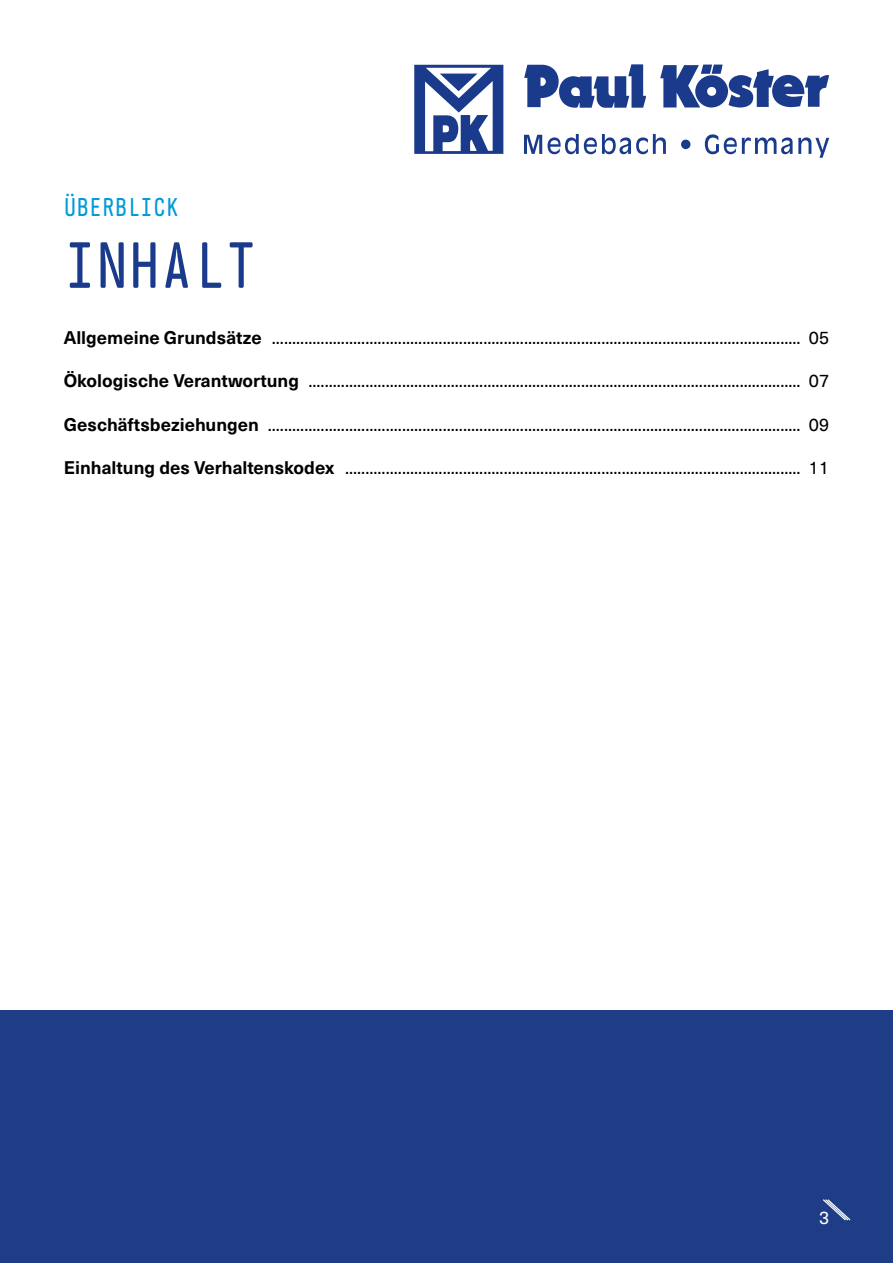
<style>
.page{position:relative;width:893px;height:1263px;background:#fff}
.page>*{position:absolute;margin:0;border:0;box-sizing:border-box;transform-origin:0 0}
.t1{font:64.5px "Generika Mono";color:#1a3a8b}
.t2{font:25.5px "Generika Mono";color:#009bd9}
.t3{font:18px "Neue Haas Unica W1 G";color:#000}
.t4{font:18px "Neue Haas Unica W1 G";color:#fff}
.s1{font-weight:700}
</style>
<div class="page">
<div style="left:0;top:1010px;width:893px;height:253px;background:#1f3d87"></div>
<svg style="left:414px;top:65px;width:89px;height:89px"></svg>
<svg style="left:524px;top:135px;width:18px;height:19px"></svg>
<svg style="left:548px;top:134px;width:118px;height:20px"></svg>
<div style="left:681px;top:140px;width:9px;height:9px;background:#1a3a8b;border-radius:50%"></div>
<svg style="left:705px;top:134px;width:124px;height:24px"></svg>
<svg style="left:524px;top:64px;width:122px;height:44px"></svg>
<svg style="left:660px;top:65px;width:169px;height:43px"></svg>
<svg style="left:823px;top:1199px;width:28px;height:22px"></svg>
<h2 class="t2" style="left:64px;top:191px;width:116px">ÜBERBLICK</h2>
<h1 class="t1" style="left:64px;top:226px;width:195px">INHALT</h1>
<p class="t3" style="left:64px;top:324px;width:767px"><span class="s1">Allgemeine Grundsätze</span> .................................................................................................................................. 05</p>
<p class="t3" style="left:64px;top:368px;width:767px"><span class="s1">Ökologische Verantwortung</span> ......................................................................................................................... 07</p>
<p class="t3" style="left:64px;top:411px;width:767px"><span class="s1">Geschäftsbeziehungen</span> ................................................................................................................................... 09</p>
<p class="t3" style="left:64px;top:454px;width:767px"><span class="s1">Einhaltung des Verhaltenskodex</span> ................................................................................................................ 11</p>
<p class="t4" style="left:819px;top:1204px;width:12px">3</p>
</div>
